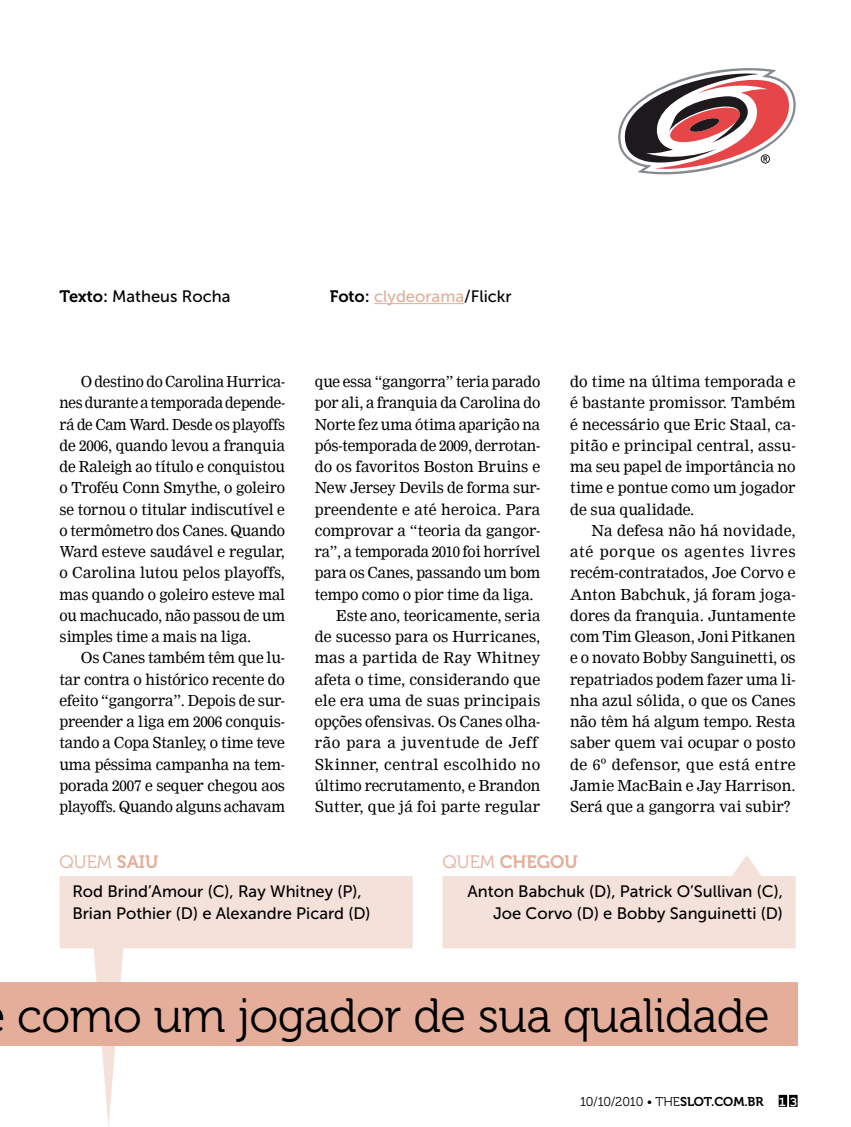
<style>
.page{position:relative;width:851px;height:1127px;background:#fff}
.page>*{position:absolute;margin:0;border:0;box-sizing:border-box;transform-origin:0 0}
.t1{font:48px "Museo 300";letter-spacing:-.01em;color:#000}
.t2{font:18px "Museo 700";color:#e4ae9b}
.t3{font:18px "Museo 300";color:#e4ae9b}
.t4{font:16.5px/21.3px "Museo Sans 500";color:#000}
.t5{font:16.5px "Museo Sans 500";color:#e4ae9b}
.t6{font:15px/21.3px "Nimrod";letter-spacing:-.005em;color:#000;text-align:justify}
.t7{font:15px/21.3px "Nimrod";letter-spacing:-.005em;color:#000;text-align:justify;scale:.96 1}
.t8{font:15px "Nimrod";letter-spacing:.025em;color:#000}
.t9{font:15px "Nimrod";letter-spacing:.035em;color:#000}
.t10{font:12.75px "Museo 300";letter-spacing:-.02em;color:#000}
.s1{font-family:"Museo 700"}
.s2{font-family:"Museo 700";color:#000}
.s3{color:#000}
.s4{font-family:"Museo 300"}
.s5{font-family:"Courier New";font-weight:700;font-size:13.5px;color:#fff}
</style>
<div class="page">
<svg style="left:778px;top:1095px;width:19px;height:12px"></svg>
<svg style="left:60px;top:876px;width:352px;height:249px"></svg>
<hr style="left:374px;top:303px;width:90px;height:1px;background:#e4ae9b">
<svg style="left:442px;top:855px;width:353px;height:93px"></svg>
<svg style="left:618px;top:68px;width:177px;height:107px"></svg>
<div style="left:0;top:982px;width:797px;height:64px;background:#e4ae9b"></div>
<p class="t4" style="left:60px;top:286px;width:172px"><span class="s1">TEXTO:</span> Matheus Rocha</p>
<p class="t5" style="left:330px;top:287px;width:183px"><span class="s2">FOTO:</span> clydeorama<span class="s3">/Flickr</span></p>
<p class="t7" style="left:60px;top:371px;width:236px;text-indent:21px">O destino do Carolina Hurrica&shy;nes durante a temporada depende&shy;rá de Cam Ward. Desde os playoffs de 2006, quando levou a franquia de Raleigh ao título e conquistou o Troféu Conn Smythe, o goleiro se tornou o titular indiscutível e o termômetro dos Canes. Quando Ward esteve saudável e regular, o Carolina lutou pelos playoffs, mas quando o goleiro esteve mal ou machucado, não passou de um simples time a mais na liga.</p>
<p class="t6" style="left:60px;top:647px;width:227px;text-indent:21px">Os Canes também têm que lu&shy;tar contra o histórico recente do efeito “gangorra”. Depois de sur&shy;preender a liga em 2006 conquis&shy;tando a Copa Stanley, o time teve uma péssima campanha na tem&shy;porada 2007 e sequer chegou aos playoffs. Quando alguns achavam</p>
<p class="t6" style="left:315px;top:371px;width:227px">que essa “gangorra” teria parado</p>
<p class="t6" style="left:315px;top:392px;width:227px">por ali, a franquia da Carolina do</p>
<p class="t6" style="left:315px;top:413px;width:227px">Norte fez uma ótima aparição na</p>
<p class="t6" style="left:315px;top:435px;width:227px">pós-temporada de 2009, derrotan-</p>
<p class="t6" style="left:315px;top:456px;width:227px">do os favoritos Boston Bruins e</p>
<p class="t6" style="left:315px;top:477px;width:227px">New Jersey Devils de forma sur-</p>
<p class="t6" style="left:315px;top:499px;width:227px">preendente e até heroica. Para</p>
<p class="t6" style="left:315px;top:520px;width:227px">comprovar a “teoria da gangor-</p>
<p class="t6" style="left:315px;top:541px;width:227px">ra”, a temporada 2010 foi horrível</p>
<p class="t6" style="left:315px;top:562px;width:227px">para os Canes, passando um bom</p>
<p class="t6" style="left:315px;top:584px;width:220px">tempo como o pior time da liga.</p>
<p class="t6" style="left:336px;top:605px;width:206px">Este ano, teoricamente, seria</p>
<p class="t6" style="left:315px;top:626px;width:227px">de sucesso para os Hurricanes,</p>
<p class="t6" style="left:315px;top:647px;width:227px">mas a partida de Ray Whitney</p>
<p class="t6" style="left:315px;top:669px;width:227px">afeta o time, considerando que</p>
<p class="t6" style="left:315px;top:690px;width:227px">ele era uma de suas principais</p>
<p class="t6" style="left:315px;top:711px;width:227px">opções ofensivas. Os Canes olha-</p>
<p class="t9" style="left:315px;top:734px;width:224px">rão para a juventude de Jeff</p>
<p class="t8" style="left:315px;top:755px;width:227px">Skinner, central escolhido no</p>
<p class="t6" style="left:315px;top:775px;width:227px">último recrutamento, e Brandon</p>
<p class="t6" style="left:315px;top:796px;width:227px">Sutter, que já foi parte regular</p>
<p class="t6" style="left:570px;top:371px;width:227px">do time na última temporada e é bastante promissor. Também é necessário que Eric Staal, ca&shy;pitão e principal central, assu&shy;ma seu papel de importância no time e pontue como um jogador de sua qualidade.</p>
<p class="t6" style="left:570px;top:520px;width:227px;text-indent:21px">Na defesa não há novidade, até porque os agentes livres recém-contratados, Joe Corvo e Anton Babchuk, já foram joga&shy;dores da franquia. Juntamente com Tim Gleason, Joni Pitkanen e o novato Bobby Sanguinetti, os repatriados podem fazer uma li&shy;nha azul sólida, o que os Canes não têm há algum tempo. Resta saber quem vai ocupar o posto de 6º defensor, que está entre Jamie MacBain e Jay Harrison.<br>Será que a gangorra vai subir?</p>
<p class="t3" style="left:60px;top:852px;width:100px">Quem <span class="s1">SAIU</span></p>
<p class="t2" style="left:442px;top:852px;width:137px"><span class="s4">Quem</span> CHEGOU</p>
<p class="t4" style="left:72px;top:881px;width:300px">Rod Brind’Amour (C), Ray Whitney (P),<br>Brian Pothier (D) e Alexandre Picard (D)</p>
<p class="t4" style="left:467px;top:881px;width:317px;text-align:right">Anton Babchuk (D), Patrick O’Sullivan (C),<br>Joe Corvo (D) e Bobby Sanguinetti (D)</p>
<h1 class="t1" style="left:17px;top:990px;width:754px">como um jogador de sua qualidade</h1>
<p class="t10" style="left:580px;top:1094px;width:219px">10/10/2010 • THE<span class="s1">SLOT.COM.BR</span> <span class="s5">1 3</span></p>
</div>
